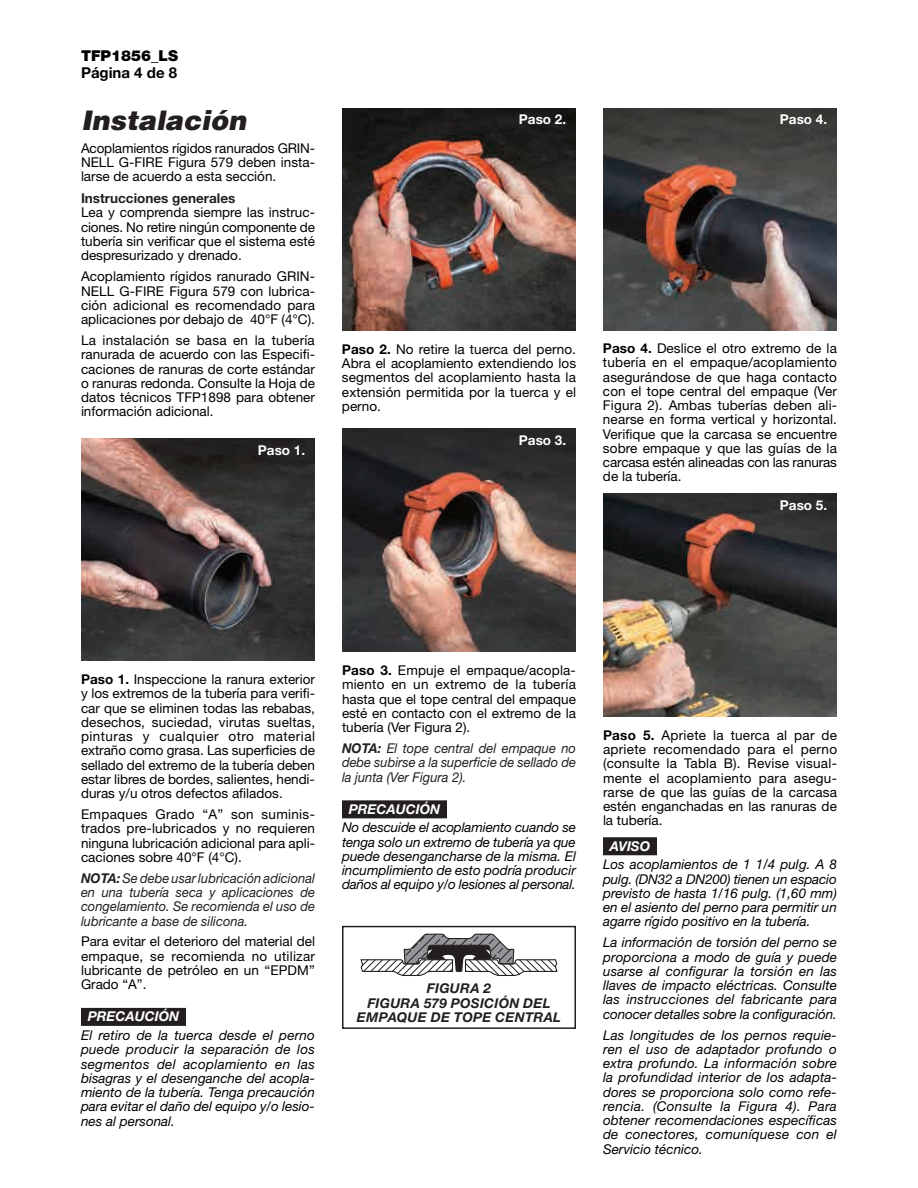
<style>
.page{position:relative;width:918px;height:1188px;background:#fff}
.page>*{position:absolute;margin:0;border:0;box-sizing:border-box;transform-origin:0 0}
.t1{font:italic 900 27px "Helvetica";color:#231f20}
.t2{font:900 15px "Helvetica Neue LT Std";color:#000}
.t3{font:700 15px "Helvetica Neue LT Std";color:#000}
.t4{font:13.5px/14.2px "Helvetica Neue";color:#000;text-align:justify}
.t5{font:italic 13.5px/14.2px "Helvetica Neue";color:#000;text-align:justify}
.t6{font:italic 13.5px/14.2px "Helvetica Neue";color:#231f20;text-align:justify;scale:.96 1}
.t7{font:italic 700 13.5px/14.2px "Helvetica Neue";letter-spacing:.02em;color:#231f20;text-align:center}
.t8{font:700 13.5px "Helvetica Neue LT Std";color:#fff}
.t9{font:700 13.5px "Helvetica Neue LT Std";color:#231f20}
.t10{font:italic 700 13.5px "Helvetica Neue LT Std";color:#fff}
.t11{font:italic 700 13.5px "Helvetica Neue";color:#fff}
.s1{font-family:"Helvetica Neue LT Std";font-weight:700}
.s2{font-weight:700}
</style>
<div class="page">
<div style="left:342px;top:926px;width:234px;height:103px;border:2px solid #231f20"></div>
<div style="left:81px;top:1008px;width:105px;height:18px;background:#231f20"></div>
<div style="left:342px;top:800px;width:105px;height:18px;background:#231f20"></div>
<div style="left:603px;top:837px;width:54px;height:18px;background:#231f20"></div>
<img style="left:342px;top:428px;width:234px;height:223px">
<img style="left:81px;top:438px;width:234px;height:223px">
<img style="left:342px;top:108px;width:234px;height:223px">
<img style="left:603px;top:494px;width:234px;height:223px">
<img style="left:603px;top:108px;width:234px;height:223px">
<svg style="left:360px;top:933px;width:198px;height:43px"></svg>
<p class="t2" style="left:81px;top:46px;width:99px">TFP1856_LS</p>
<p class="t3" style="left:81px;top:64px;width:98px">Página 4 de 8</p>
<h1 class="t1" style="left:81px;top:102px;width:167px">Instalación</h1>
<p class="t4" style="left:81px;top:141px;width:236px">Acoplamientos rígidos ranurados GRIN-NELL G-FIRE Figura 579 deben insta&shy;larse de acuerdo a esta sección.</p>
<p class="t9" style="left:81px;top:190px;width:156px">Instrucciones generales</p>
<p class="t4" style="left:81px;top:205px;width:236px">Lea y comprenda siempre las instruc&shy;ciones. No retire ningún componente de tubería sin verificar que el sistema esté despresurizado y drenado.</p>
<p class="t4" style="left:81px;top:269px;width:235px">Acoplamiento rígidos ranurado GRIN-NELL G-FIRE Figura 579 con lubrica&shy;ción adicional es recomendado para aplicaciones por debajo de 40°F (4°C).</p>
<p class="t4" style="left:81px;top:333px;width:236px">La instalación se basa en la tubería ranurada de acuerdo con las Especifi&shy;caciones de ranuras de corte estándar o ranuras redonda. Consulte la Hoja de datos técnicos TFP1898 para obtener información adicional.</p>
<p class="t8" style="left:258px;top:441px;width:49px">Paso 1.</p>
<p class="t8" style="left:519px;top:111px;width:49px">Paso 2.</p>
<p class="t4" style="left:342px;top:342px;width:236px"><span class="s1">Paso 2.</span> No retire la tuerca del perno.<br>Abra el acoplamiento extendiendo los segmentos del acoplamiento hasta la extensión permitida por la tuerca y el perno.</p>
<p class="t8" style="left:519px;top:432px;width:49px">Paso 3.</p>
<p class="t8" style="left:780px;top:111px;width:49px">Paso 4.</p>
<p class="t4" style="left:603px;top:341px;width:236px"><span class="s1">Paso 4.</span> Deslice el otro extremo de la tubería en el empaque/acoplamiento asegurándose de que haga contacto con el tope central del empaque (Ver Figura 2). Ambas tuberías deben ali&shy;nearse en forma vertical y horizontal.<br>Verifique que la carcasa se encuentre sobre empaque y que las guías de la carcasa estén alineadas con las ranuras de la tubería.</p>
<p class="t8" style="left:780px;top:497px;width:49px">Paso 5.</p>
<p class="t4" style="left:81px;top:672px;width:236px"><span class="s1">Paso 1.</span> Inspeccione la ranura exterior y los extremos de la tubería para verifi&shy;car que se eliminen todas las rebabas, desechos, suciedad, virutas sueltas, pinturas y cualquier otro material extraño como grasa. Las superficies de sellado del extremo de la tubería deben estar libres de bordes, salientes, hendi&shy;duras y/u otros defectos afilados.</p>
<p class="t4" style="left:81px;top:807px;width:236px">Empaques Grado “A” son suminis&shy;trados pre-lubricados y no requieren ninguna lubricación adicional para apli&shy;caciones sobre 40°F (4°C).</p>
<p class="t6" style="left:81px;top:871px;width:245px"><span class="s2">NOTA:</span> Se debe usar lubricación adicional en una tubería seca y aplicaciones de congelamiento. Se recomienda el uso de lubricante a base de silicona.</p>
<p class="t4" style="left:81px;top:934px;width:236px">Para evitar el deterioro del material del empaque, se recomienda no utilizar lubricante de petróleo en un “EPDM” Grado “A”.</p>
<p class="t10" style="left:88px;top:1008px;width:93px">PRECAUCIÓN</p>
<p class="t5" style="left:81px;top:1028px;width:236px">El retiro de la tuerca desde el perno puede producir la separación de los segmentos del acoplamiento en las bisagras y el desenganche del acopla&shy;miento de la tubería. Tenga precaución para evitar el daño del equipo y/o lesio&shy;nes al personal.</p>
<p class="t4" style="left:342px;top:663px;width:236px"><span class="s1">Paso 3.</span> Empuje el empaque/acopla&shy;miento en un extremo de la tubería hasta que el tope central del empaque esté en contacto con el extremo de la tubería (Ver Figura 2).</p>
<p class="t6" style="left:342px;top:741px;width:245px"><span class="s2">NOTA:</span> El tope central del empaque no debe subirse a la superficie de sellado de la junta (Ver Figura 2).</p>
<p class="t10" style="left:349px;top:801px;width:93px">PRECAUCIÓN</p>
<p class="t5" style="left:342px;top:820px;width:236px">No descuide el acoplamiento cuando se tenga solo un extremo de tubería ya que puede desengancharse de la misma. El incumplimiento de esto podría producir daños al equipo y/o lesiones al personal.</p>
<p class="t7" style="left:357px;top:981px;width:206px">FIGURA 2<br>FIGURA 579 POSICIÓN DEL<br>EMPAQUE DE TOPE CENTRAL</p>
<p class="t4" style="left:603px;top:728px;width:236px"><span class="s1">Paso 5.</span> Apriete la tuerca al par de apriete recomendado para el perno (consulte la Tabla B). Revise visual&shy;mente el acoplamiento para asegu&shy;rarse de que las guías de la carcasa estén enganchadas en las ranuras de la tubería.</p>
<p class="t11" style="left:610px;top:838px;width:42px">AVISO</p>
<p class="t5" style="left:603px;top:857px;width:236px">Los acoplamientos de 1 1/4 pulg. A 8 pulg. (DN32 a DN200) tienen un espacio previsto de hasta 1/16 pulg. (1,60 mm) en el asiento del perno para permitir un agarre rígido positivo en la tubería.</p>
<p class="t5" style="left:603px;top:935px;width:236px">La información de torsión del perno se proporciona a modo de guía y puede usarse al configurar la torsión en las llaves de impacto eléctricas. Consulte las instrucciones del fabricante para conocer detalles sobre la configuración.</p>
<p class="t5" style="left:603px;top:1028px;width:236px">Las longitudes de los pernos requie&shy;ren el uso de adaptador profundo o extra profundo. La información sobre la profundidad interior de los adapta&shy;dores se proporciona solo como refe&shy;rencia. (Consulte la Figura 4). Para obtener recomendaciones específicas de conectores, comuníquese con el Servicio técnico.</p>
</div>
